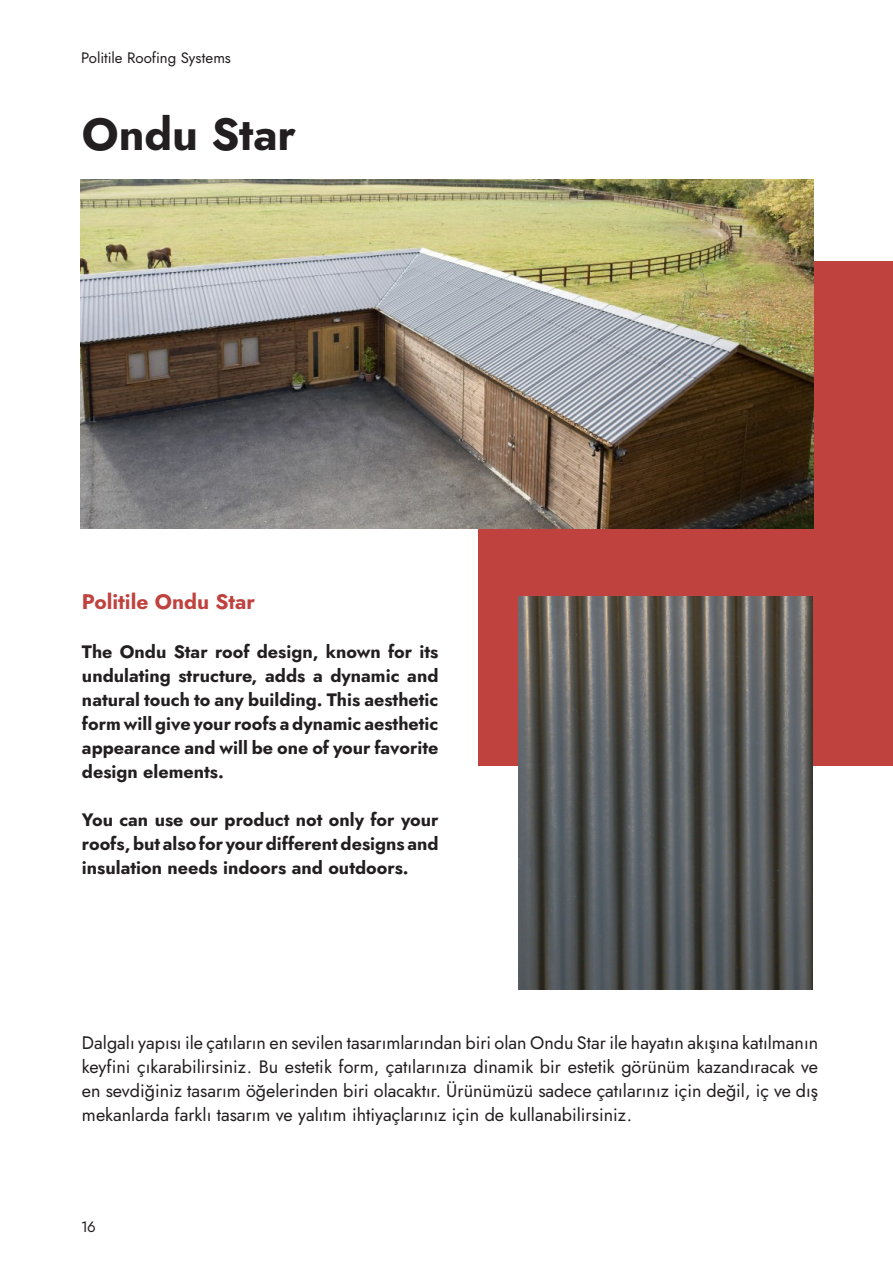
<style>
.page{position:relative;width:893px;height:1263px;background:#fff}
.page>*{position:absolute;margin:0;border:0;box-sizing:border-box;transform-origin:0 0}
._30_32_-_Left{font:700 45px "Jost";letter-spacing:-.005em;color:#231f20}
._14_Auto_-_Left{font:700 21px "Jost";color:#bf423e}
._10_14_-_Left_Justif{font:18px/24px "Jost";color:#231f20;text-align:justify}
._10_14_-_Left_Justif-2{font:700 18px/24px "Jost";color:#231f20;text-align:justify}
.t1{font:15px "Jost";letter-spacing:-.005em;color:#231f20}
</style>
<div class="page">
<div style="left:479px;top:261px;width:414px;height:505px;background:#bf423e"></div>
<img style="left:519px;top:596px;width:294px;height:393px">
<img style="left:81px;top:180px;width:732px;height:348px">
<p class="t1" style="left:81px;top:48px;width:152px">Politile Roofing Systems</p>
<p class="_30_32_-_Left" style="left:82px;top:103px;width:215px">Ondu Star</p>
<p class="_14_Auto_-_Left" style="left:82px;top:588px;width:175px">Politile Ondu Star</p>
<p class="_10_14_-_Left_Justif-2" style="left:82px;top:640px;width:358px">The Ondu Star roof design, known for its undulating structure, adds a dynamic and natural touch to any building. This aesthetic form will give your roofs a dynamic aesthetic appearance and will be one of your favorite design elements.</p>
<p class="_10_14_-_Left_Justif-2" style="left:82px;top:808px;width:358px">You can use our product not only for your roofs, but also for your different designs and insulation needs indoors and outdoors.</p>
<p class="_10_14_-_Left_Justif" style="left:82px;top:1030px;width:738px">Dalgalı yapısı ile çatıların en sevilen tasarımlarından biri olan Ondu Star ile hayatın akışına katılmanın keyfini çıkarabilirsiniz. Bu estetik form, çatılarınıza dinamik bir estetik görünüm kazandıracak ve en sevdiğiniz tasarım öğelerinden biri olacaktır. Ürünümüzü sadece çatılarınız için değil, iç ve dış mekanlarda farklı tasarım ve yalıtım ihtiyaçlarınız için de kullanabilirsiniz.</p>
<p class="t1" style="left:81px;top:1216px;width:16px">16</p>
</div>
